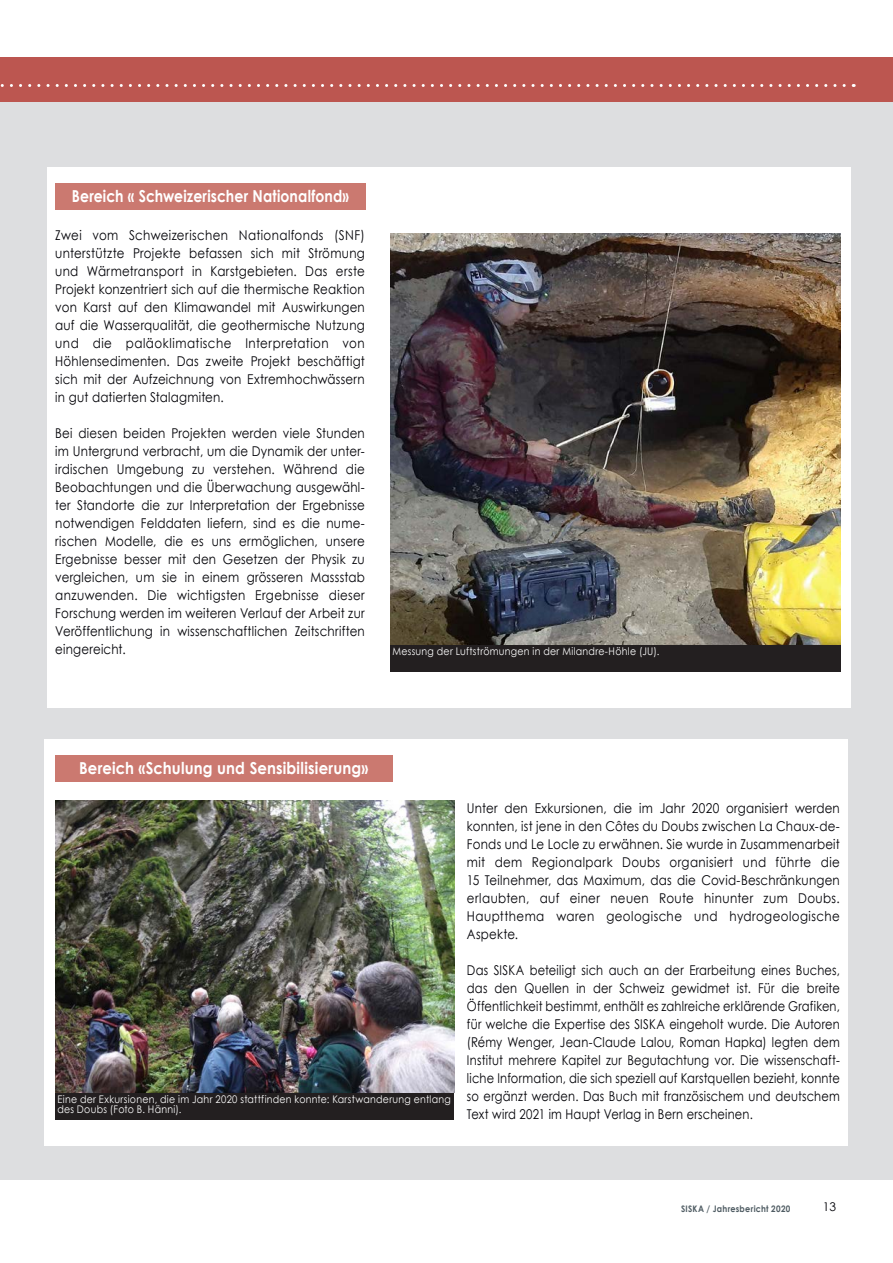
<style>
.page{position:relative;width:893px;height:1263px;background:#fff}
.page>*{position:absolute;margin:0;border:0;box-sizing:border-box;transform-origin:0 0}
.Titres{font:700 16.5px "Century Gothic";letter-spacing:.01em;color:#fff;scale:.85 1}
.Titres-2{font:700 16.5px "Century Gothic";letter-spacing:.01em;color:#fff;scale:.9 1}
.Texte_base_breves_no{font:13.5px/18px "Century Gothic";letter-spacing:.02em;color:#000106;text-align:justify;scale:.88 1}
.Texte_base_breves_no-2{font:13.5px/18px "Century Gothic";letter-spacing:.02em;color:#000106;text-align:justify;scale:.85 1}
.t1{font:12px "Century Gothic";color:#000106}
.Légendes_ital__GAUCH{font:10.5px/10.5px "Century Gothic";letter-spacing:.03em;color:#fff;scale:.9 1}
.t2{font:700 9px "Century Gothic";letter-spacing:.035em;color:#4f5c63;scale:.9 1}
</style>
<div class="page">
<div style="left:0;top:77px;width:893px;height:1103px;background:#dddee0"></div>
<div style="left:0;top:57px;width:893px;height:45px;background:#bc5650"></div>
<svg style="left:0;top:84px;width:844px;height:3px"></svg>
<div style="left:47px;top:167px;width:803px;height:541px;background:#fff"></div>
<img style="left:390px;top:234px;width:450px;height:411px">
<div style="left:390px;top:645px;width:450px;height:26px;background:#231f20"></div>
<div style="left:55px;top:183px;width:311px;height:26px;background:#cb7970"></div>
<div style="left:45px;top:739px;width:803px;height:407px;background:#fff"></div>
<img style="left:55px;top:801px;width:399px;height:292px">
<div style="left:55px;top:1093px;width:399px;height:26px;background:#231f20"></div>
<div style="left:55px;top:755px;width:337px;height:27px;background:#cb7970"></div>
<p class="Titres" style="left:72px;top:185px;width:328px">Bereich « Schweizerischer Nationalfond»</p>
<p class="Texte_base_breves_no" style="left:55px;top:226px;width:353px">Zwei vom Schweizerischen Nationalfonds (SNF) unterstützte Projekte befassen sich mit Strömung und Wärmetransport in Karstgebieten. Das erste Projekt konzentriert sich auf die thermische Reaktion von Karst auf den Klimawandel mit Auswirkungen auf die Wasserqualität, die geothermische Nutzung und die paläoklimatische Interpretation von Höhlensedimenten. Das zweite Projekt beschäftigt sich mit der Aufzeichnung von Extremhochwässern in gut datierten Stalagmiten.</p>
<p class="Texte_base_breves_no" style="left:55px;top:424px;width:353px">Bei diesen beiden Projekten werden viele Stunden im Untergrund verbracht, um die Dynamik der unter&shy;irdischen Umgebung zu verstehen. Während die Beobachtungen und die Überwachung ausgewähl&shy;ter Standorte die zur Interpretation der Ergebnisse notwendigen Felddaten liefern, sind es die nume&shy;rischen Modelle, die es uns ermöglichen, unsere Ergebnisse besser mit den Gesetzen der Physik zu vergleichen, um sie in einem grösseren Massstab anzuwenden. Die wichtigsten Ergebnisse dieser Forschung werden im weiteren Verlauf der Arbeit zur Veröffentlichung in wissenschaftlichen Zeitschriften eingereicht.</p>
<p class="Légendes_ital__GAUCH" style="left:392px;top:646px;width:298px">Messung der Luftströmungen in der Milandre-Höhle (JU).</p>
<p class="Titres-2" style="left:79px;top:758px;width:323px">Bereich «Schulung und Sensibilisierung»</p>
<p class="Légendes_ital__GAUCH" style="left:57px;top:1094px;width:439px">Eine der Exkursionen, die im Jahr 2020 stattfinden konnte: Karstwanderung entlang des Doubs (Foto B. Hänni).</p>
<p class="Texte_base_breves_no" style="left:467px;top:799px;width:425px">Unter den Exkursionen, die im Jahr 2020 organisiert werden konnten, ist jene in den Côtes du Doubs zwischen La Chaux-de-Fonds und Le Locle zu erwähnen. Sie wurde in Zusammenarbeit mit dem Regionalpark Doubs organisiert und führte die 15 Teilnehmer, das Maximum, das die Covid-Beschränkungen erlaubten, auf einer neuen Route hinunter zum Doubs.<br>Hauptthema waren geologische und hydrogeologische Aspekte.</p>
<p class="Texte_base_breves_no-2" style="left:467px;top:961px;width:440px">Das SISKA beteiligt sich auch an der Erarbeitung eines Buches, das den Quellen in der Schweiz gewidmet ist. Für die breite Öffentlichkeit bestimmt, enthält es zahlreiche erklärende Grafiken, für welche die Expertise des SISKA eingeholt wurde. Die Autoren (Rémy Wenger, Jean-Claude Lalou, Roman Hapka) legten dem Institut mehrere Kapitel zur Begutachtung vor. Die wissenschaft&shy;liche Information, die sich speziell auf Karstquellen bezieht, konnte so ergänzt werden. Das Buch mit französischem und deutschem Text wird 2021 im Haupt Verlag in Bern erscheinen.</p>
<p class="t2" style="left:681px;top:1203px;width:123px">SISKA / Jahresbericht 2020</p>
<p class="t1" style="left:823px;top:1200px;width:15px">13</p>
</div>
